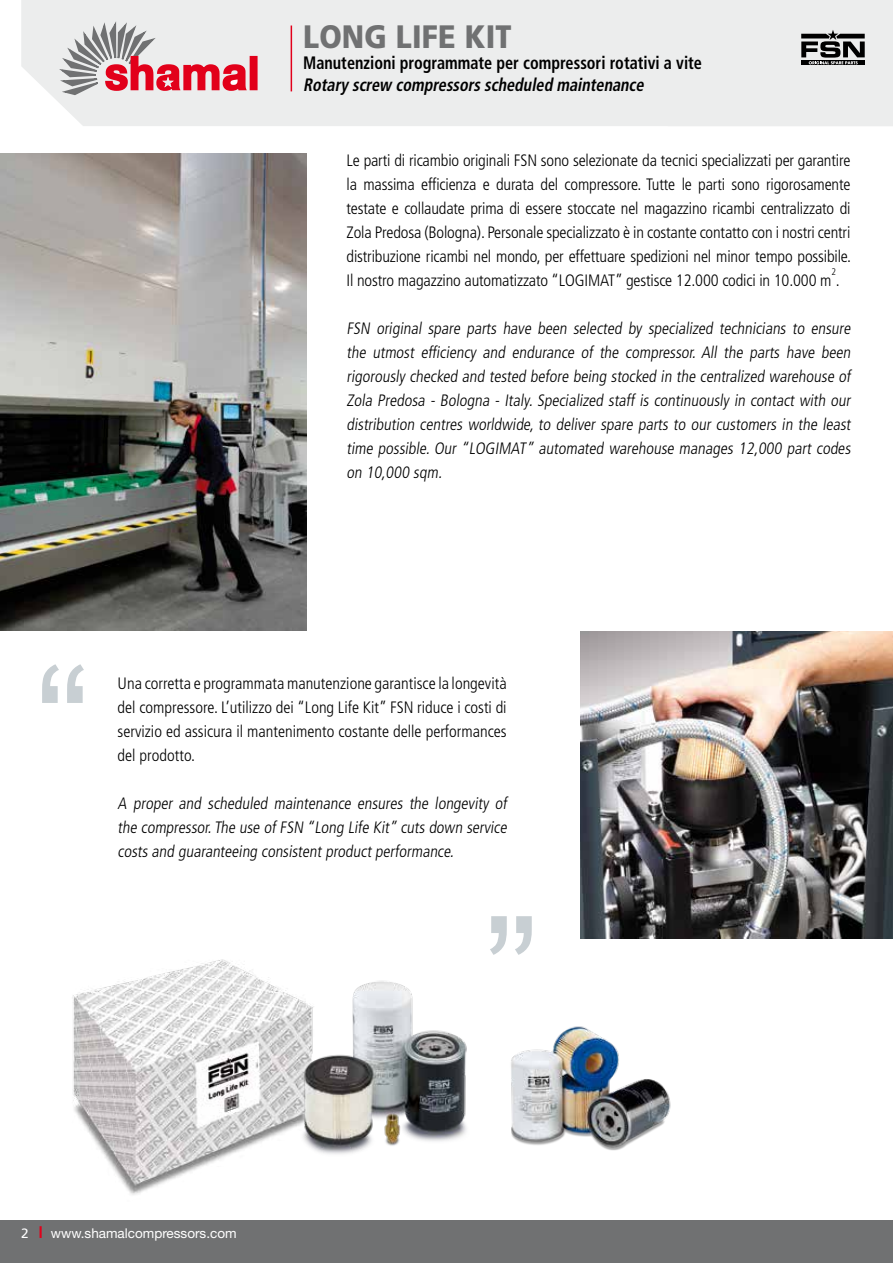
<style>
.page{position:relative;width:893px;height:1263px;background:#fff}
.page>*{position:absolute;margin:0;border:0;box-sizing:border-box;transform-origin:0 0}
.t1{font:165px "Arial";color:#c8cfd3}
.t2{font:900 32.4px "Frutiger LT Std";letter-spacing:.005em;color:#707172;scale:.89 1}
.t3{font:700 condensed 18px "Frutiger LT Std";color:#000;scale:.9 1}
.t4{font:italic 700 condensed 18px "Frutiger LT Std";color:#000;scale:.9 1}
.t5{font:300 condensed 16.5px/24px "Frutiger LT Std";letter-spacing:-.005em;color:#000;text-align:justify}
.t6{font:13.5px "Helvetica Neue LT Std";color:#fff}
.t7{font:300 condensed 9.6px "Frutiger LT Std";color:#000}
.s1{font-family:"Frutiger LT Std"}
.s2{font-weight:700;font-size:16.5px;color:#e2001a}
</style>
<div class="page">
<div style="left:21px;top:0;width:647px;height:126px;background:#eceded"></div>
<div style="left:0;top:1220px;width:893px;height:43px;background:#707172"></div>
<hr style="left:291px;top:26px;width:1px;height:65px;background:#e2001a">
<svg style="left:57px;top:22px;width:201px;height:74px"></svg>
<div style="left:668px;top:0;width:225px;height:126px;background:#eceded"></div>
<img style="left:0;top:154px;width:306px;height:477px">
<img style="left:511px;top:1026px;width:160px;height:124px">
<img style="left:580px;top:631px;width:313px;height:307px">
<img style="left:72px;top:959px;width:159px;height:236px">
<img style="left:231px;top:965px;width:236px;height:189px">
<h2 class="t2" style="left:303px;top:17px;width:235px">LONG LIFE KIT</h2>
<p class="t3" style="left:303px;top:52px;width:445px">Manutenzioni programmate per compressori rotativi a vite</p>
<p class="t4" style="left:303px;top:74px;width:384px">Rotary screw compressorsscheduled maintenance</p>
<p class="t5" style="left:347px;top:149px;width:506px">Le parti di ricambio originali FSN sono selezionate da tecnici specializzati per garantire la massima efficienza e durata del compressore. Tutte le parti sono rigorosamente testate e collaudate prima di essere stoccate nel magazzino ricambi centralizzato di Zola Predosa (Bologna). Personale specializzato è in costante contatto con i nostri centri distribuzione ricambi nel mondo, per effettuare spedizioni nel minor tempo possibile.<br>Il nostro magazzino automatizzato “LOGIMAT” gestisce 12.000 codici in 10.000 m .</p>
<p class="t7" style="left:831px;top:266px;width:6px">2</p>
<p class="t5" style="left:346px;top:317px;width:508px">FSN original spare parts have been selected by specialized technicians to ensure the utmost efficiency and endurance of the compressor. All the parts have been rigorously checked and tested before being stocked in the centralized warehouse of Zola Predosa - Bologna - Italy. Specialized staff is continuously in contact with our distribution centres worldwide, to deliver spare parts to our customers in the least time possible. Our “LOGIMAT” automated warehouse manages 12,000 part codes on 10,000 sqm.</p>
<h1 class="t1" style="left:35px;top:613px;width:56px">“</h1>
<p class="t5" style="left:118px;top:672px;width:391px">Una corretta e programmata manutenzione garantisce la longevità del compressore. L’utilizzo dei “Long Life Kit” FSN riduce i costi di servizio ed assicura il mantenimento costante delle performances del prodotto.</p>
<p class="t5" style="left:118px;top:792px;width:393px">A proper and scheduled maintenance ensures the longevity of the compressor.The use of FSN “Long Life Kit” cuts down service costs and guaranteeing consistent product performance.</p>
<h1 class="t1" style="left:538px;top:1006px;width:56px;rotate:-180deg">“</h1>
<p class="t6" style="left:21px;top:1225px;width:217px"><span class="s1">2</span> <span class="s2">I</span> www.shamalcompressors.com</p>
</div>
